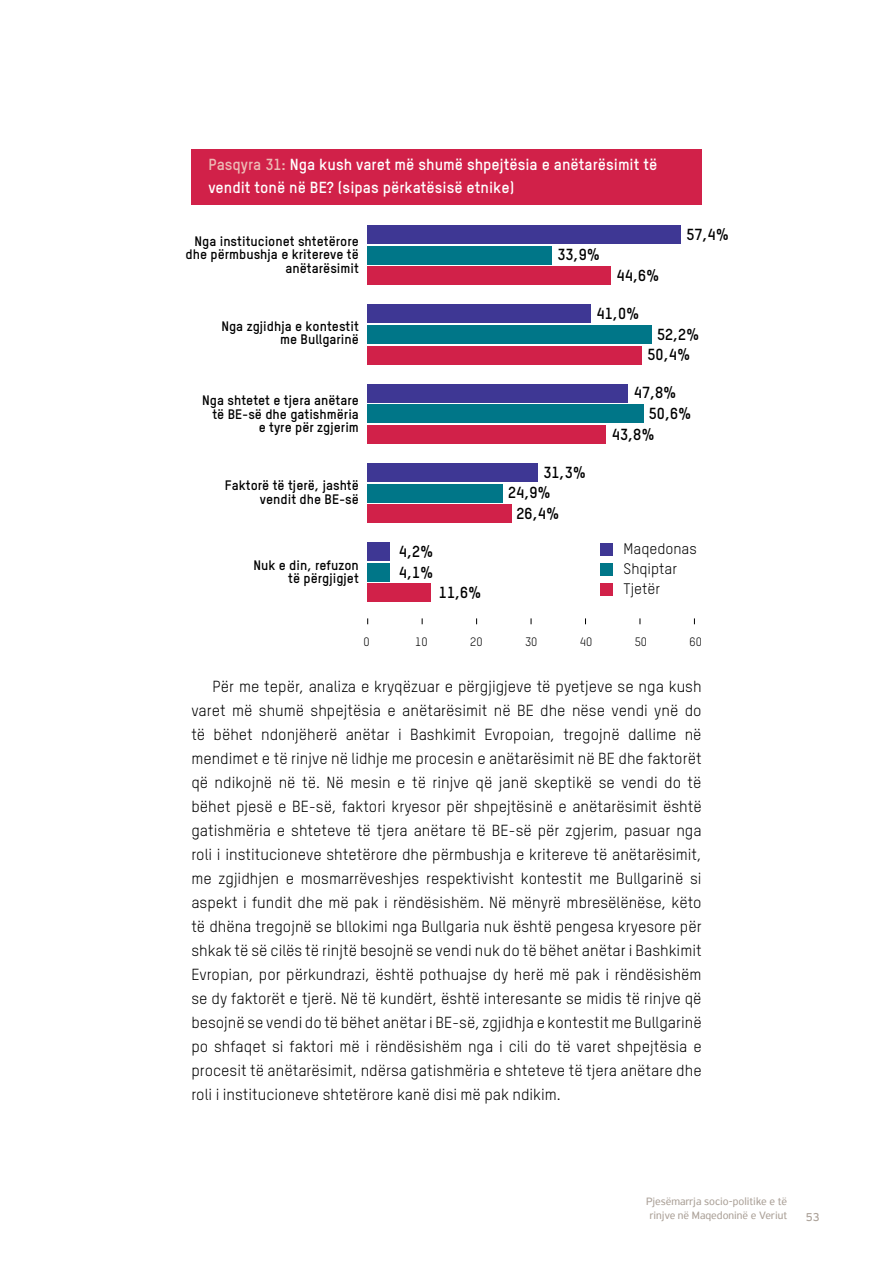
<style>
.page{position:relative;width:893px;height:1263px;background:#fff}
.page>*{position:absolute;margin:0;border:0;box-sizing:border-box;transform-origin:0 0}
.t1{font:15.75px/24px "Oxfam TSTARPRO";color:#000;text-align:justify}
.t2{font:700 15.75px/22.5px "Oxfam TSTARPRO";color:#fff}
.t3{font:700 15.75px/20.7px "Oxfam TSTARPRO";color:#000}
.t4{font:15px/20px "Oxfam TSTARPRO";color:#000}
.t5{font:700 13.5px/13.5px "Oxfam TSTARPRO";color:#000;text-align:right}
.t6{font:12px "Oxfam TSTARPRO";color:#000}
.t7{font:11.25px/13.5px "PF Highway Sans Pro";color:#aca299;text-align:center}
.t8{font:11.25px "Interstate Mono";color:#aca299}
.s1{color:#edbbb5}
</style>
<div class="page">
<div style="left:191px;top:149px;width:511px;height:56px;background:#d12149"></div>
<div style="left:367px;top:346px;width:275px;height:18px;background:#d12149"></div>
<div style="left:367px;top:425px;width:239px;height:19px;background:#d12149"></div>
<div style="left:367px;top:504px;width:144px;height:19px;background:#d12149"></div>
<div style="left:367px;top:325px;width:285px;height:19px;background:#007688"></div>
<div style="left:367px;top:405px;width:276px;height:18px;background:#007688"></div>
<div style="left:367px;top:484px;width:136px;height:18px;background:#007688"></div>
<div style="left:367px;top:266px;width:244px;height:19px;background:#d12149"></div>
<div style="left:367px;top:246px;width:185px;height:18px;background:#007688"></div>
<div style="left:367px;top:225px;width:313px;height:19px;background:#3e3794"></div>
<div style="left:367px;top:305px;width:224px;height:18px;background:#3e3794"></div>
<div style="left:367px;top:384px;width:261px;height:18px;background:#3e3794"></div>
<div style="left:367px;top:463px;width:171px;height:19px;background:#3e3794"></div>
<div style="left:367px;top:584px;width:63px;height:18px;background:#d12149"></div>
<div style="left:367px;top:563px;width:23px;height:19px;background:#007688"></div>
<div style="left:367px;top:543px;width:23px;height:18px;background:#3e3794"></div>
<div style="left:601px;top:544px;width:12px;height:12px;background:#3e3794"></div>
<div style="left:601px;top:564px;width:12px;height:12px;background:#007688"></div>
<div style="left:601px;top:584px;width:12px;height:12px;background:#d12149"></div>
<p class="t2" style="left:208px;top:153px;width:450px"><span class="s1">Pasqyra 31:</span> Nga kush varet më shumë shpejtësia e anëtarësimit të vendit tonë në BE? (sipas përkatësisë etnike)</p>
<p class="t5" style="left:186px;top:234px;width:175px">Nga institucionet shtetërore dhe përmbushja e kritereve të anëtarësimit</p>
<p class="t3" style="left:686px;top:223px;width:44px">57,4%</p>
<p class="t3" style="left:557px;top:244px;width:44px">33,9%</p>
<p class="t3" style="left:617px;top:265px;width:44px">44,6%</p>
<p class="t3" style="left:597px;top:303px;width:44px">41,0%</p>
<p class="t3" style="left:648px;top:323px;width:54px;text-indent:10px">52,2%<br>50,4%</p>
<p class="t3" style="left:634px;top:382px;width:44px">47,8%</p>
<p class="t3" style="left:649px;top:403px;width:44px">50,6%</p>
<p class="t3" style="left:612px;top:423px;width:44px">43,8%</p>
<p class="t5" style="left:221px;top:319px;width:139px">Nga zgjidhja e kontestit me Bullgarinë</p>
<p class="t5" style="left:202px;top:394px;width:158px">Nga shtetet e tjera anëtare të BE-së dhe gatishmëria e tyre për zgjerim</p>
<p class="t5" style="left:225px;top:479px;width:135px">Faktorë të tjerë, jashtë vendit dhe BE-së</p>
<p class="t5" style="left:253px;top:558px;width:107px">Nuk e din, refuzon të përgjigjet</p>
<p class="t3" style="left:399px;top:541px;width:36px">4,2%</p>
<p class="t3" style="left:399px;top:561px;width:36px">4,1%</p>
<p class="t3" style="left:439px;top:582px;width:44px">11,6%</p>
<p class="t3" style="left:543px;top:461px;width:44px">31,3%</p>
<p class="t3" style="left:508px;top:482px;width:44px">24,9%</p>
<p class="t3" style="left:517px;top:503px;width:44px">26,4%</p>
<p class="t4" style="left:624px;top:539px;width:75px">Maqedonas<br>Shqiptar<br>Tjetër</p>
<p class="t6" style="left:364px;top:635px;width:8px">0</p>
<p class="t6" style="left:415px;top:635px;width:14px">10</p>
<p class="t6" style="left:470px;top:635px;width:14px">20</p>
<p class="t6" style="left:525px;top:635px;width:14px">30</p>
<p class="t6" style="left:580px;top:635px;width:14px">40</p>
<p class="t6" style="left:635px;top:635px;width:14px">50</p>
<p class="t6" style="left:690px;top:635px;width:14px">60</p>
<p class="t1" style="left:191px;top:674px;width:512px;text-indent:21px">Për me tepër, analiza e kryqëzuar e përgjigjeve të pyetjeve se nga kush varet më shumë shpejtësia e anëtarësimit në BE dhe nëse vendi ynë do të bëhet ndonjëherë anëtar i Bashkimit Evropoian, tregojnë dallime në mendimet e të rinjve në lidhje me procesin e anëtarësimit në BE dhe faktorët që ndikojnë në të. Në mesin e të rinjve që janë skeptikë se vendi do të bëhet pjesë e BE-së, faktori kryesor për shpejtësinë e anëtarësimit është gatishmëria e shteteve të tjera anëtare të BE-së për zgjerim, pasuar nga roli i institucioneve shtetërore dhe përmbushja e kritereve të anëtarësimit, me zgjidhjen e mosmarrëveshjes respektivisht kontestit me Bullgarinë si aspekt i fundit dhe më pak i rëndësishëm. Në mënyrë mbresëlënëse, këto të dhëna tregojnë se bllokimi nga Bullgaria nuk është pengesa kryesore për shkak të së cilës të rinjtë besojnë se vendi nuk do të bëhet anëtar i Bashkimit Evropian, por përkundrazi, është pothuajse dy herë më pak i rëndësishëm se dy faktorët e tjerë. Në të kundërt, është interesante se midis të rinjve që besojnë se vendi do të bëhet anëtar i BE-së, zgjidhja e kontestit me Bullgarinë po shfaqet si faktori më i rëndësishëm nga i cili do të varet shpejtësia e procesit të anëtarësimit, ndërsa gatishmëria e shteteve të tjera anëtare dhe roli i institucioneve shtetërore kanë disi më pak ndikim.</p>
<p class="t7" style="left:646px;top:1195px;width:143px">Pjesëmarrja socio-politike e të rinjve në Maqedoninë e Veriut</p>
<p class="t8" style="left:806px;top:1211px;width:15px">53</p>
</div>
